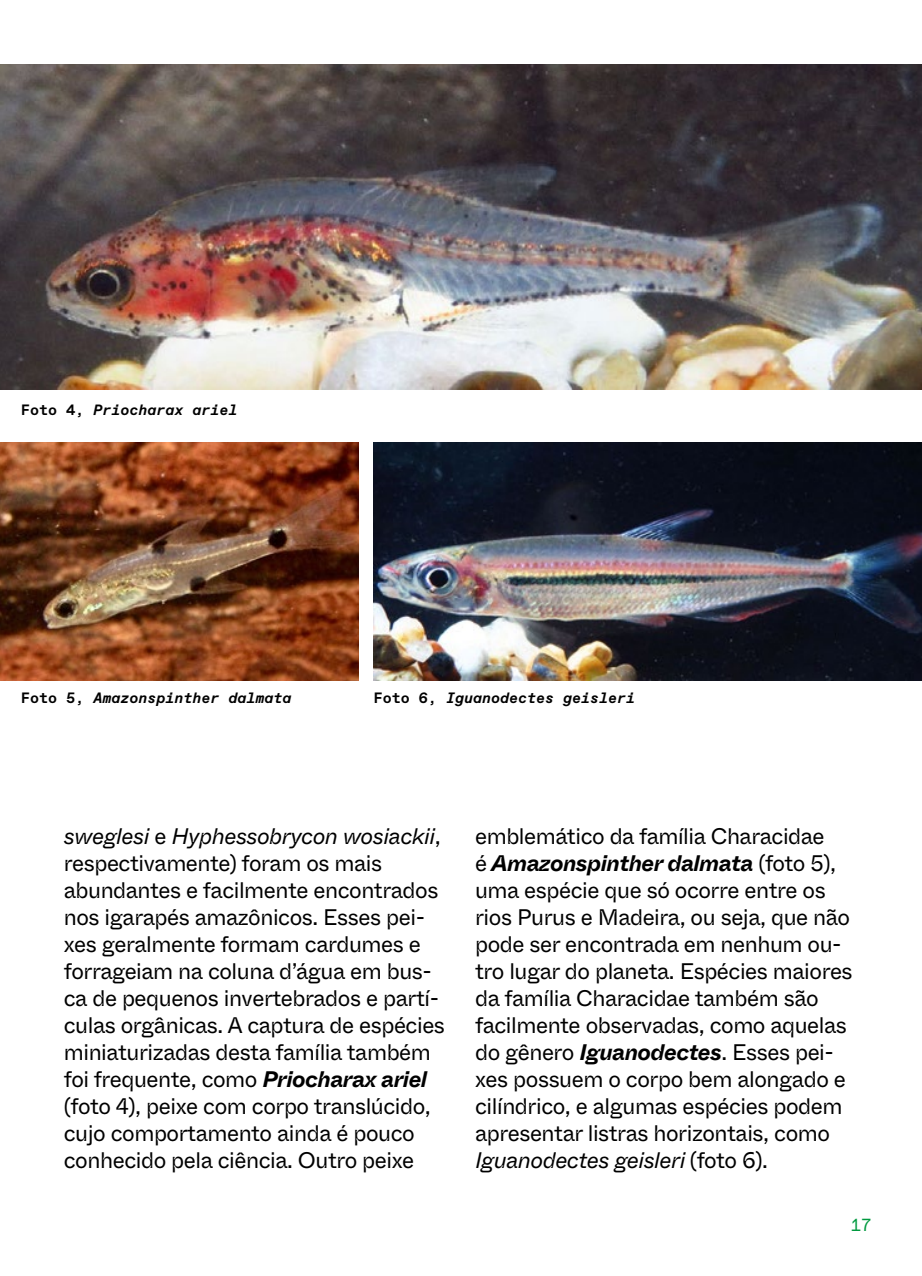
<style>
.page{position:relative;width:922px;height:1276px;background:#fff}
.page>*{position:absolute;margin:0;border:0;box-sizing:border-box;transform-origin:0 0}
.t1{font:22.5px/27px "ABC Whyte Inktrap Unlicensed Trial";letter-spacing:-.02em;color:#000}
.t2{font:17.5px "ABC Favorit Mono Unlicensed Trial";color:#00993f}
.t3{font:italic 700 15px "ABC Favorit Mono Unlicensed Trial";color:#000}
.s1{font-style:normal}
.s2{font-style:italic}
.s3{font-weight:700;font-style:italic}
</style>
<div class="page">
<img style="left:374px;top:443px;width:547px;height:237px">
<img style="left:0;top:65px;width:921px;height:325px">
<img style="left:0;top:443px;width:359px;height:237px">
<p class="t3" style="left:21px;top:401px;width:218px"><span class="s1">Foto 4,</span> Priocharax ariel</p>
<p class="t3" style="left:21px;top:689px;width:272px"><span class="s1">Foto 5,</span> Amazonspinther dalmata</p>
<p class="t3" style="left:374px;top:689px;width:262px"><span class="s1">Foto 6,</span> Iguanodectes geisleri</p>
<p class="t1" style="left:64px;top:823px;width:382px"><span class="s2">sweglesi</span> e <span class="s2">Hyphessobrycon wosiackii</span>, respectivamente) foram os mais abundantes e facilmente encontrados nos igarapés amazônicos. Esses pei&shy;xes geralmente formam cardumes e forrageiam na coluna d’água em bus&shy;ca de pequenos invertebrados e partí&shy;culas orgânicas. A captura de espécies miniaturizadas desta família também foi frequente, como <span class="s3">Priocharax ariel </span>(foto 4), peixe com corpo translúcido, cujo comportamento ainda é pouco conhecido pela ciência. Outro peixe</p>
<p class="t1" style="left:475px;top:823px;width:379px">emblemático da família Characidae<br>é <span class="s3">Amazonspinther dalmata</span> (foto 5), uma espécie que só ocorre entre os rios Purus e Madeira, ou seja, que não pode ser encontrada em nenhum ou&shy;tro lugar do planeta. Espécies maiores da família Characidae também são facilmente observadas, como aquelas do gênero <span class="s3">Iguanodectes</span>. Esses pei&shy;xes possuem o corpo bem alongado e cilíndrico, e algumas espécies podem apresentar listras horizontais, como <span class="s2">Iguanodectes geisleri</span> (foto 6).</p>
<p class="t2" style="left:850px;top:1215px;width:23px">17</p>
</div>
